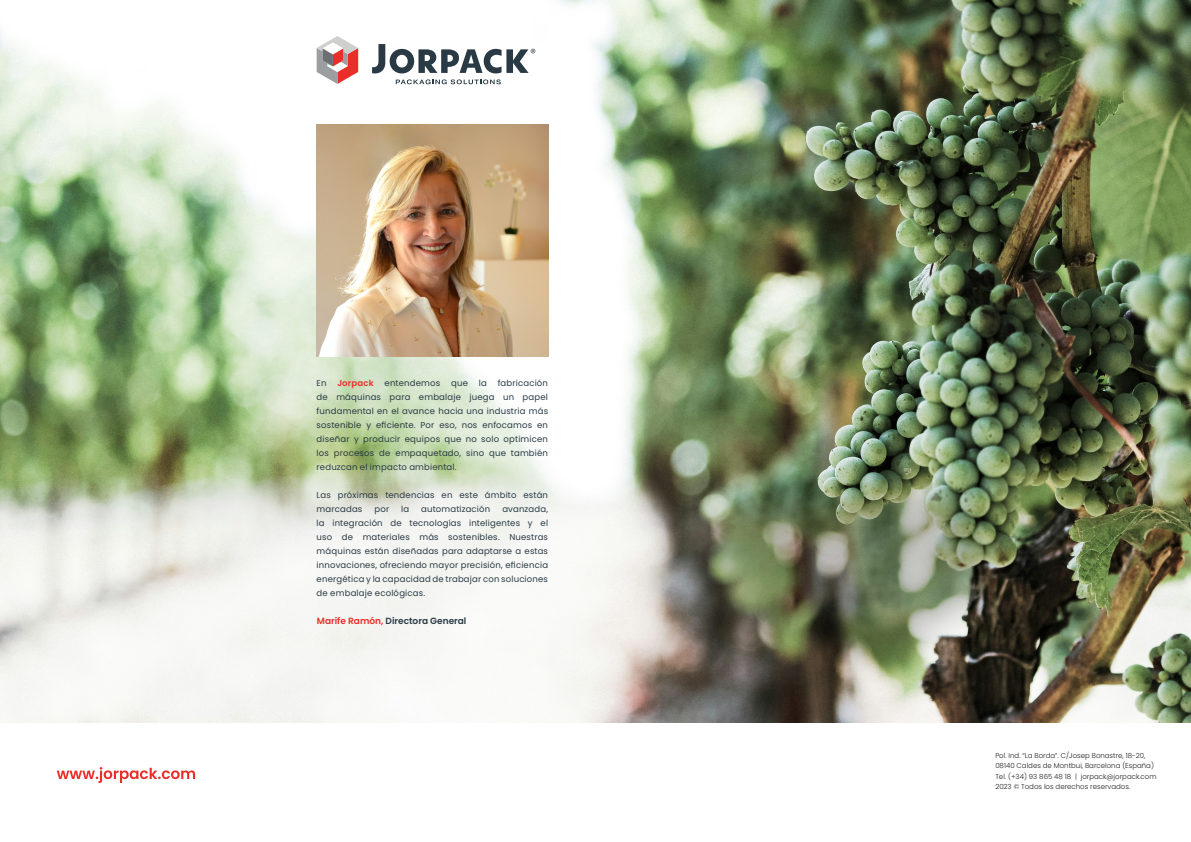
<style>
.page{position:relative;width:1191px;height:842px;background:#fff}
.page>*{position:absolute;margin:0;border:0;box-sizing:border-box;transform-origin:0 0}
.t1{font:600 9px "Poppins";color:#293a45}
.t2{font:8.5px/14px "Poppins";letter-spacing:.02em;color:#293a45;text-align:justify}
.t3{font:600 8.5px "Poppins";letter-spacing:.02em;color:#eb2e29}
.t4{font:300 7px "Poppins";color:#231f20}
.s1{color:#eb2e29}
</style>
<div class="page">
<img style="left:0;top:0;width:1191px;height:722px">
<svg style="left:57px;top:767px;width:138px;height:16px"></svg>
<img style="left:317px;top:125px;width:232px;height:232px">
<svg style="left:372px;top:44px;width:163px;height:29px"></svg>
<svg style="left:317px;top:36px;width:41px;height:48px"></svg>
<svg style="left:396px;top:79px;width:105px;height:5px"></svg>
<p class="t2" style="left:317px;top:376px;width:233px;text-indent:181px">fabricación de máquinas para embalaje juega un papel fundamental en el avance hacia una industria más sostenible y eficiente. Por eso, nos enfocamos en diseñar y producir equipos que no solo optimicen los procesos de empaquetado, sino que también reduzcan el impacto ambiental.</p>
<p class="t2" style="left:317px;top:488px;width:233px">Las próximas tendencias en este ámbito están marcadas</p>
<p class="t2" style="left:317px;top:376px;width:11px">En</p>
<p class="t3" style="left:337px;top:378px;width:38px">Jorpack</p>
<p class="t2" style="left:384px;top:376px;width:57px">entendemos</p>
<p class="t2" style="left:451px;top:376px;width:18px">que</p>
<p class="t2" style="left:479px;top:376px;width:10px">la</p>
<p class="t2" style="left:374px;top:502px;width:16px">por</p>
<p class="t2" style="left:401px;top:502px;width:10px">la</p>
<p class="t2" style="left:421px;top:502px;width:70px">automatización</p>
<p class="t2" style="left:317px;top:502px;width:233px;text-indent:186px">avanzada, la integración de tecnologías inteligentes y el uso de materiales más sostenibles. Nuestras máquinas están diseñadas para adaptarse a estas innovaciones, ofreciendo mayor precisión, eficiencia energética y la capacidad de trabajar con soluciones de embalaje ecológicas.</p>
<p class="t1" style="left:317px;top:616px;width:151px"><span class="s1">Marife Ramón,</span> Directora General</p>
<p class="t4" style="left:995px;top:751px;width:151px">Pol. Ind. “La Borda”. C/Josep Bonastre, 18-20,</p>
<p class="t4" style="left:995px;top:762px;width:160px">08140 Caldes de Montbui, Barcelona (España)</p>
<p class="t4" style="left:995px;top:772px;width:163px">Tel. (+34) 93 865 48 18 | jorpack@jorpack.com</p>
<p class="t4" style="left:995px;top:783px;width:136px">2023 © Todos los derechos reservados.</p>
</div>
